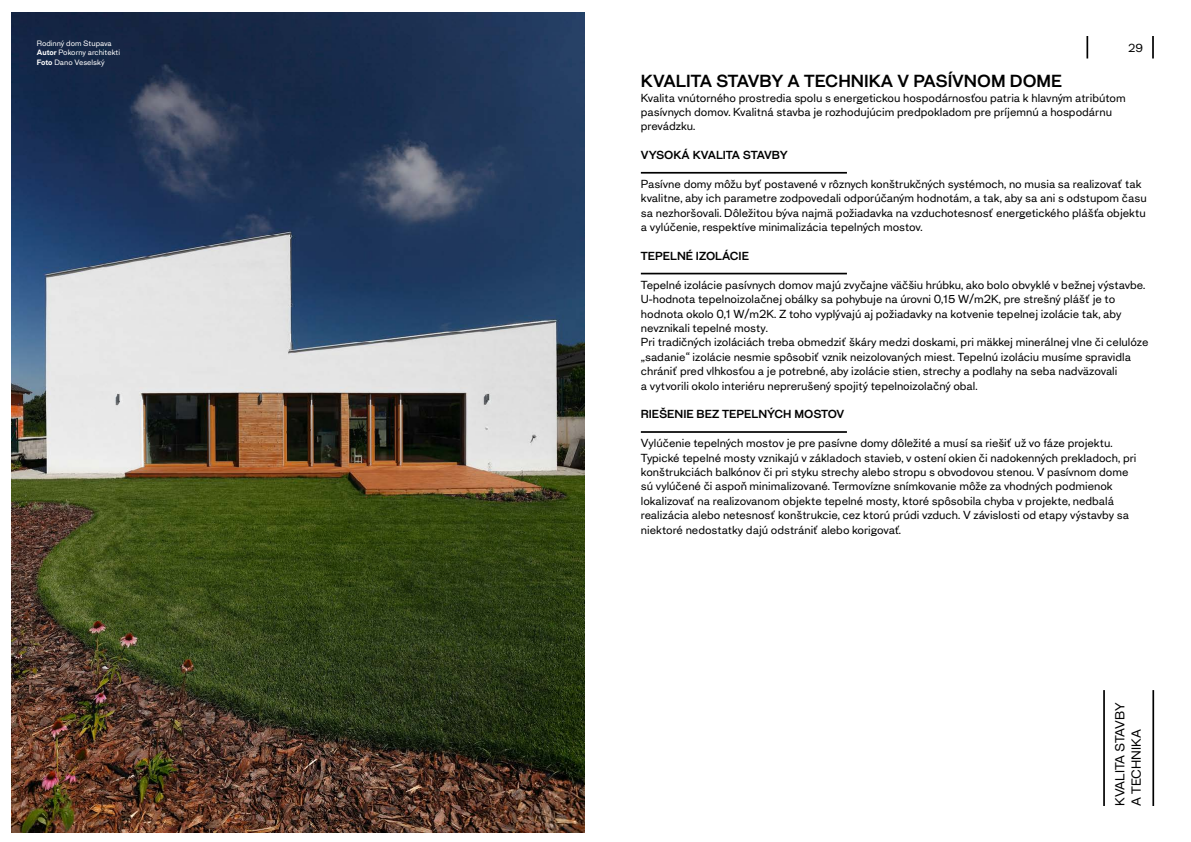
<style>
.page{position:relative;width:1191px;height:842px;background:#fff}
.page>*{position:absolute;margin:0;border:0;box-sizing:border-box;transform-origin:0 0}
.t1{font:600 18px "Andrassy 2.04";color:#000}
.t2{font:13.5px/16.2px "Andrassy 2.04";color:#000}
.t3{font:12px/14.4px "Andrassy 2.04";color:#000}
.t4{font:600 12px "Andrassy 2.04";color:#000}
.t5{font:8px/9.6px "Andrassy 2.04";letter-spacing:-.01em;color:#fff}
.s1{font-weight:700}
</style>
<div class="page">
<svg style="left:1152px;top:36px;width:1px;height:23px"></svg>
<hr style="left:1086px;top:36px;width:2px;height:23px;background:#000">
<hr style="left:1152px;top:690px;width:2px;height:116px;background:#000">
<hr style="left:1103px;top:690px;width:1px;height:116px;background:#000">
<hr style="left:641px;top:172px;width:206px;height:2px;background:#000">
<hr style="left:641px;top:273px;width:206px;height:1px;background:#000">
<hr style="left:641px;top:431px;width:206px;height:2px;background:#000">
<img style="left:11px;top:13px;width:573px;height:819px">
<p class="t5" style="left:37px;top:38px;width:85px">Rodinný dom Stupava<br><span class="s1">Autor</span> Pokorny architekti<br><span class="s1">Foto</span> Dano Veselský</p>
<p class="t3" style="left:1128px;top:40px;width:16px">29</p>
<h1 class="t1" style="left:641px;top:69px;width:423px">KVALITA STAVBY A TECHNIKA V PASÍVNOM DOME</h1>
<p class="t3" style="left:641px;top:90px;width:486px">Kvalita vnútorného prostredia spolu s energetickou hospodárnosťou patria k hlavným atribútom pasívnych domov. Kvalitná stavba je rozhodujúcim predpokladom pre príjemnú a hospodárnu prevádzku.</p>
<p class="t4" style="left:641px;top:147px;width:148px">VYSOKÁ KVALITA STAVBY</p>
<p class="t3" style="left:641px;top:176px;width:507px">Pasívne domy môžu byť postavené v rôznych konštrukčných systémoch, no musia sa realizovať tak kvalitne, aby ich parametre zodpovedali odporúčaným hodnotám, a tak, aby sa ani s odstupom času sa nezhoršovali. Dôležitou býva najmä požiadavka na vzduchotesnosť energetického plášťa objektu a vylúčenie, respektíve minimalizácia tepelných mostov.</p>
<p class="t4" style="left:641px;top:248px;width:110px">TEPELNÉ IZOLÁCIE</p>
<p class="t3" style="left:641px;top:277px;width:509px">Tepelné izolácie pasívnych domov majú zvyčajne väčšiu hrúbku, ako bolo obvyklé v bežnej výstavbe.<br>U-hodnota tepelnoizolačnej obálky sa pohybuje na úrovni 0,15 W/m2K, pre strešný plášť je to hodnota okolo 0,1 W/m2K. Z toho vyplývajú aj požiadavky na kotvenie tepelnej izolácie tak, aby nevznikali tepelné mosty.<br>Pri tradičných izoláciách treba obmedziť škáry medzi doskami, pri mäkkej minerálnej vlne či celulóze „sadanie“ izolácie nesmie spôsobiť vznik neizolovaných miest. Tepelnú izoláciu musíme spravidla chrániť pred vlhkosťou a je potrebné, aby izolácie stien, strechy a podlahy na seba nadväzovali<br>a vytvorili okolo interiéru neprerušený spojitý tepelnoizolačný obal.</p>
<p class="t4" style="left:641px;top:406px;width:205px">RIEŠENIE BEZ TEPELNÝCH MOSTOV</p>
<p class="t3" style="left:641px;top:435px;width:497px">Vylúčenie tepelných mostov je pre pasívne domy dôležité a musí sa riešiť už vo fáze projektu.<br>Typické tepelné mosty vznikajú v základoch stavieb, v ostení okien či nadokenných prekladoch, pri konštrukciách balkónov či pri styku strechy alebo stropu s obvodovou stenou. V pasívnom dome sú vylúčené či aspoň minimalizované. Termovízne snímkovanie môže za vhodných podmienok lokalizovať na realizovanom objekte tepelné mosty, ktoré spôsobila chyba v projekte, nedbalá realizácia alebo netesnosť konštrukcie, cez ktorú prúdi vzduch. V závislosti od etapy výstavby sa niektoré nedostatky dajú odstrániť alebo korigovať.</p>
<p class="t2" style="left:1111px;top:806px;width:105px;rotate:-90deg">KVALITA STAVBY<br>A TECHNIKA</p>
</div>
